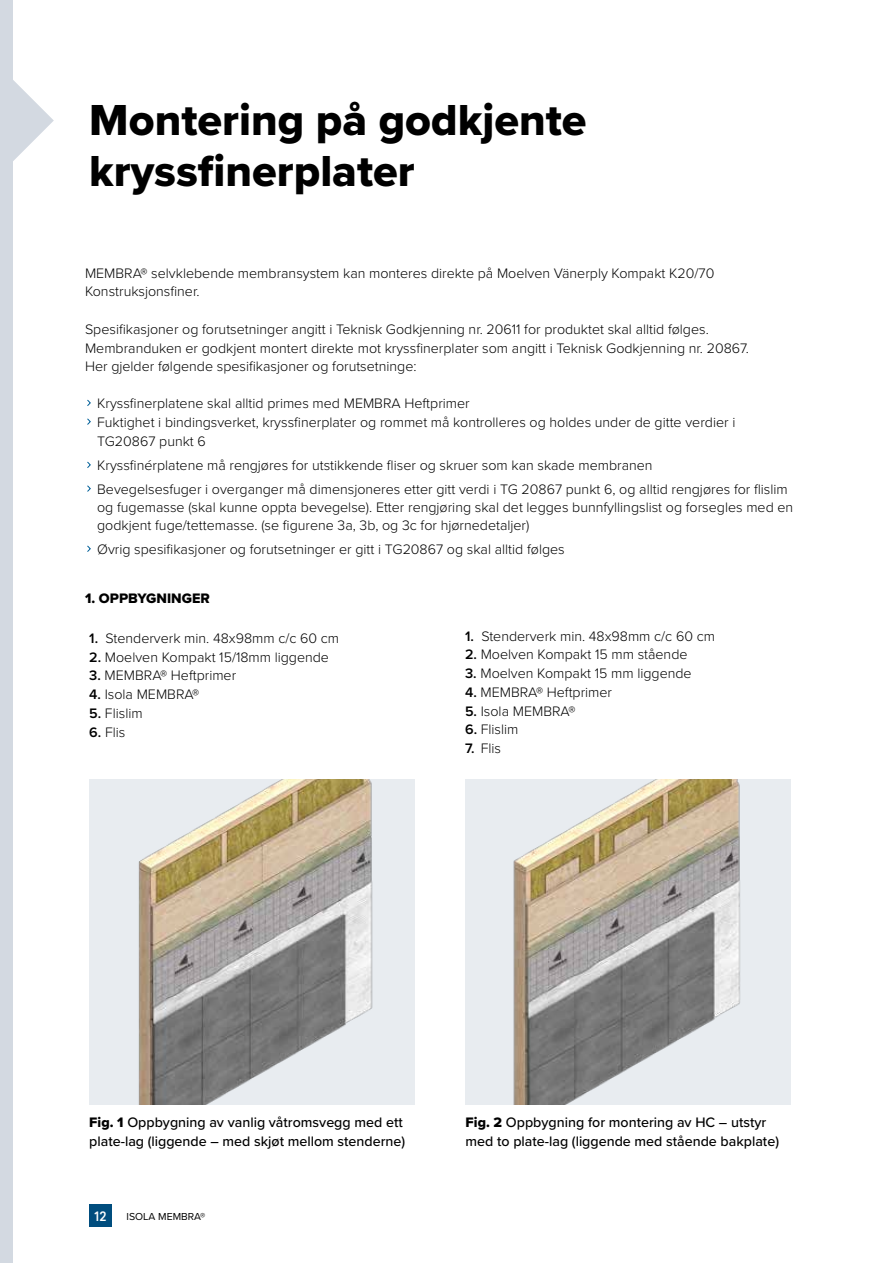
<style>
.page{position:relative;width:893px;height:1263px;background:#fff}
.page>*{position:absolute;margin:0;border:0;box-sizing:border-box;transform-origin:0 0}
.t1{font:45px/51px "Proxima Nova Extrabld";color:#000}
.t2{font:300 14.25px/18.8px "Proxima Nova";color:#000}
.t3{font:500 14.25px/18.8px "Proxima Nova";color:#000}
.t4{font:14.25px "Proxima Nova Extrabld";color:#000}
.t5{font:500 12.75px "Sailec";color:#fff}
.t6{font:10.5px "Proxima Nova";color:#000}
.s1{font-weight:600}
.s2{font-family:"Proxima Nova Extrabld";font-weight:400}
</style>
<div class="page">
<div style="left:89px;top:1204px;width:22px;height:23px;background:#004d7e"></div>
<svg style="left:13px;top:80px;width:41px;height:81px"></svg>
<div style="left:0;top:0;width:13px;height:1263px;background:#d3d9e1"></div>
<svg style="left:87px;top:399px;width:4px;height:7px"></svg>
<svg style="left:87px;top:418px;width:4px;height:7px"></svg>
<svg style="left:87px;top:461px;width:4px;height:7px"></svg>
<svg style="left:87px;top:485px;width:4px;height:7px"></svg>
<svg style="left:87px;top:545px;width:4px;height:7px"></svg>
<div style="left:89px;top:779px;width:326px;height:325px;background:#e8ecf0"></div>
<div style="left:466px;top:779px;width:325px;height:325px;background:#e8ecf0"></div>
<img style="left:138px;top:779px;width:235px;height:325px">
<img style="left:513px;top:779px;width:227px;height:325px">
<h1 class="t1" style="left:89px;top:93px;width:499px">Montering på godkjente kryssfinerplater</h1>
<p class="t2" style="left:85px;top:263px;width:631px">MEMBRA® selvklebende membransystem kan monteres direkte på Moelven Vänerply Kompakt K20/70<br>Konstruksjonsfiner.</p>
<p class="t2" style="left:85px;top:319px;width:665px">Spesifikasjoner og forutsetninger angitt i Teknisk Godkjenning nr. 20611 for produktet skal alltid følges.<br>Membranduken er godkjent montert direkte mot kryssfinerplater som angitt i Teknisk Godkjenning nr. 20867.<br>Her gjelder følgende spesifikasjoner og forutsetninge:</p>
<p class="t2" style="left:97px;top:393px;width:640px">Kryssfinerplatene skal alltid primes med MEMBRA Heftprimer<br>Fuktighet i bindingsverket, kryssfinerplater og rommet må kontrolleres og holdes under de gitte verdier i<br>TG20867 punkt 6</p>
<p class="t2" style="left:97px;top:452px;width:692px;line-height:24px">Kryssfinérplatene må rengjøres for utstikkende fliser og skruer som kan skade membranen<br>Bevegelsesfuger i overganger må dimensjoneres etter gitt verdi i TG 20867 punkt 6, og alltid rengjøres for flislim</p>
<p class="t2" style="left:97px;top:497px;width:698px;line-height:18px">og fugemasse (skal kunne oppta bevegelse). Etter rengjøring skal det legges bunnfyllingslist og forsegles med en godkjent fuge/tettemasse. (se figurene 3a, 3b, og 3c for hjørnedetaljer)</p>
<p class="t2" style="left:97px;top:539px;width:469px">Øvrig spesifikasjoner og forutsetninger er gitt i TG20867 og skal alltid følges</p>
<p class="t4" style="left:85px;top:588px;width:126px">1. OPPBYGNINGER</p>
<p class="t2" style="left:89px;top:628px;width:251px"><span class="s1">1.</span> Stenderverk min. 48x98mm c/c 60 cm</p>
<p class="t2" style="left:89px;top:647px;width:241px"><span class="s1">2.</span> Moelven Kompakt 15/18mm liggende</p>
<p class="t2" style="left:89px;top:665px;width:148px"><span class="s1">3.</span> MEMBRA® Heftprimer</p>
<p class="t2" style="left:89px;top:684px;width:112px"><span class="s1">4.</span> Isola MEMBRA®</p>
<p class="t2" style="left:89px;top:703px;width:55px"><span class="s1">5.</span> Flislim</p>
<p class="t2" style="left:89px;top:722px;width:38px"><span class="s1">6.</span> Flis</p>
<p class="t2" style="left:465px;top:626px;width:251px"><span class="s1">1.</span> Stenderverk min. 48x98mm c/c 60 cm</p>
<p class="t2" style="left:465px;top:644px;width:224px"><span class="s1">2.</span> Moelven Kompakt 15 mm stående</p>
<p class="t2" style="left:465px;top:663px;width:228px"><span class="s1">3.</span> Moelven Kompakt 15 mm liggende</p>
<p class="t2" style="left:465px;top:682px;width:149px"><span class="s1">4.</span> MEMBRA® Heftprimer</p>
<p class="t2" style="left:465px;top:701px;width:112px"><span class="s1">5.</span> Isola MEMBRA®</p>
<p class="t2" style="left:465px;top:719px;width:55px"><span class="s1">6.</span> Flislim</p>
<p class="t2" style="left:465px;top:738px;width:37px"><span class="s1">7.</span> Flis</p>
<p class="t3" style="left:89px;top:1113px;width:317px"><span class="s2">Fig. 1</span> Oppbygning av vanlig våtromsvegg med ett plate-lag (liggende – med skjøt mellom stenderne)</p>
<p class="t5" style="left:95px;top:1207px;width:13px">12</p>
<p class="t6" style="left:127px;top:1208px;width:80px">ISOLA MEMBRA®</p>
<p class="t3" style="left:466px;top:1113px;width:315px"><span class="s2">Fig. 2</span> Oppbygning for montering av HC – utstyr med to plate-lag (liggende med stående bakplate)</p>
</div>
